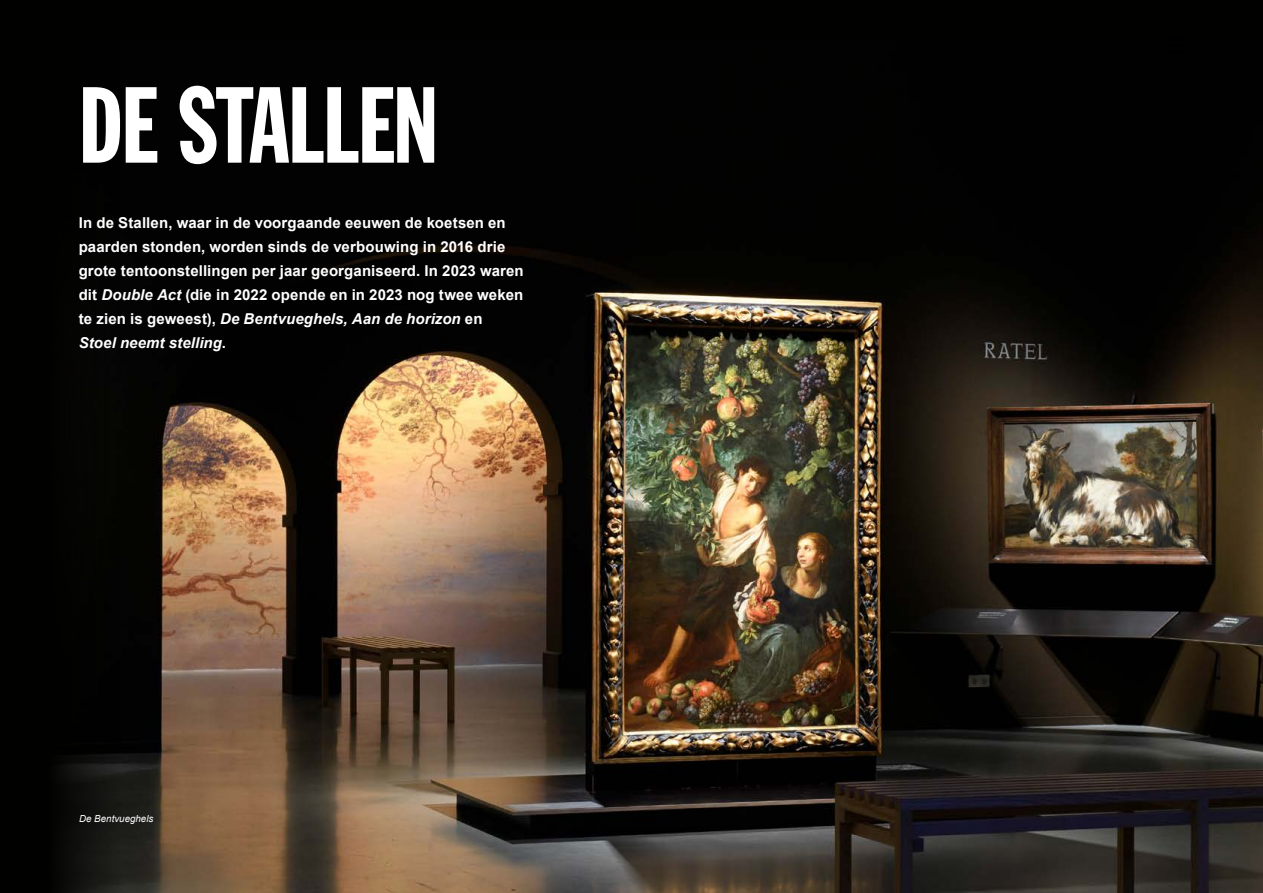
<style>
.page{position:relative;width:1263px;height:893px;background:#010100}
.page>*{position:absolute;margin:0;border:0;box-sizing:border-box;transform-origin:0 0}
.t1{font:extra-condensed 105px "Franklin Gothic Extra Condensed S Si";letter-spacing:-.02em;color:#fff}
.t2{font:700 15px/24px "Arial";letter-spacing:.01em;color:#fff}
.t3{font:italic 9.75px "Arial";color:#fff}
.s1{font-style:italic}
</style>
<div class="page">
<img style="left:60px;top:244px;width:1203px;height:649px">
<h1 class="t1" style="left:79px;top:69px;width:361px">DE STALLEN</h1>
<p class="t2" style="left:79px;top:211px;width:447px">In de Stallen, waar in de voorgaande eeuwen de koetsen en paarden stonden, worden sinds de verbouwing in 2016 drie grote tentoonstellingen per jaar georganiseerd. In 2023 waren dit <span class="s1">Double Act</span> (die in 2022 opende en in 2023 nog twee weken te zien is geweest), <span class="s1">De Bentvueghels, Aan de horizon</span> en<br><span class="s1">Stoel neemt stelling</span>.</p>
<p class="t3" style="left:79px;top:812px;width:76px">De Bentvueghels</p>
</div>
